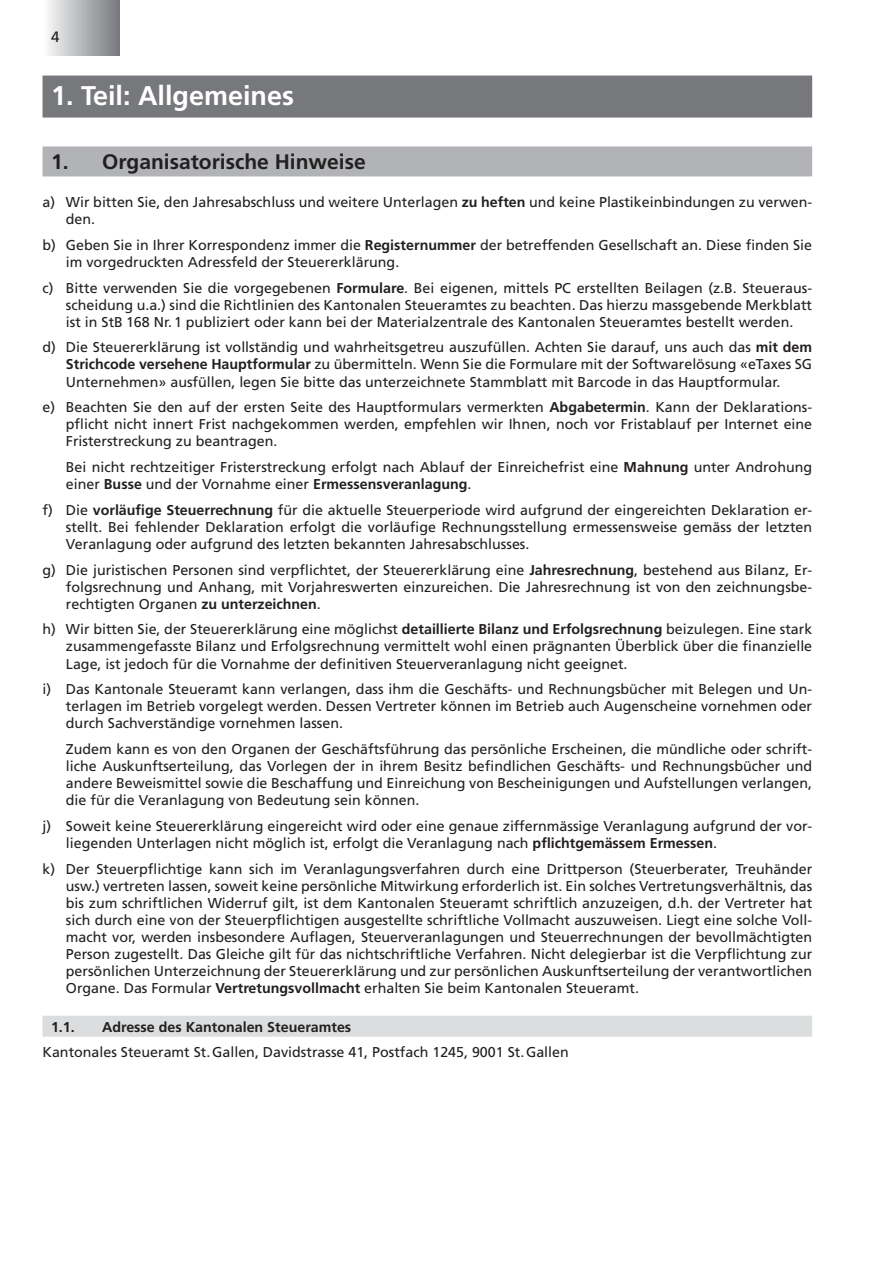
<style>
.page{position:relative;width:893px;height:1263px;background:#fff}
.page>*{position:absolute;margin:0;border:0;box-sizing:border-box;transform-origin:0 0}
.t1{font:700 27px "Frutiger";color:#fff}
.t2{font:700 21px "Frutiger";color:#231f20}
.t3{font:15px "Frutiger";color:#231f20}
.t4{font:14.25px/17.1px "Frutiger";color:#231f20;text-align:justify}
.t5{font:700 14.25px "Frutiger";color:#231f20}
.s1{font-weight:700}
</style>
<div class="page">
<div style="left:43px;top:0;width:76px;height:55px;background:linear-gradient(to right,#fbfbfc,#787a7e)"></div>
<div style="left:43px;top:76px;width:769px;height:42px;background:#76787b"></div>
<div style="left:43px;top:146px;width:769px;height:30px;background:#b2b3b7"></div>
<div style="left:43px;top:1016px;width:769px;height:21px;background:#dcdddf"></div>
<p class="t3" style="left:51px;top:28px;width:10px">4</p>
<h1 class="t1" style="left:51px;top:80px;width:245px">1. Teil: Allgemeines</h1>
<h2 class="t2" style="left:51px;top:149px;width:316px">1. Organisatorische Hinweise</h2>
<p class="t4" style="left:66px;top:194px;width:748px;text-indent:-23px">a) Wir bitten Sie, den Jahresabschluss und weitere Unterlagen <span class="s1">zu heften</span> und keine Plastikeinbindungen zu verwen&shy;den.</p>
<p class="t4" style="left:66px;top:236px;width:748px;text-indent:-23px">b) Geben Sie in Ihrer Korrespondenz immer die <span class="s1">Registernummer</span> der betreffenden Gesellschaft an. Diese finden Sie im vorgedruckten Adressfeld der Steuererklärung.</p>
<p class="t4" style="left:66px;top:279px;width:748px;text-indent:-23px">c) Bitte verwenden Sie die vorgegebenen <span class="s1">Formulare</span>. Bei eigenen, mittels PC erstellten Beilagen (z.B. Steueraus&shy;scheidung u.a.) sind die Richtlinien des Kantonalen Steueramtes zu beachten. Das hierzu massgebende Merkblatt ist in StB 168 Nr.1 publiziert oder kann bei der Materialzentrale des Kantonalen Steueramtes bestellt werden.</p>
<p class="t4" style="left:66px;top:339px;width:748px;text-indent:-23px">d) Die Steuererklärung ist vollständig und wahrheitsgetreu auszufüllen. Achten Sie darauf, uns auch das <span class="s1">mit dem Strichcode versehene Hauptformular</span> zu übermitteln. Wenn Sie die Formulare mit der Softwarelösung «eTaxes SG Unternehmen» ausfüllen, legen Sie bitte das unterzeichnete Stammblatt mit Barcode in das Hauptformular.</p>
<p class="t4" style="left:66px;top:399px;width:748px;text-indent:-23px">e) Beachten Sie den auf der ersten Seite des Hauptformulars vermerkten <span class="s1">Abgabetermin</span>. Kann der Deklarations&shy;pflicht nicht innert Frist nachgekommen werden, empfehlen wir Ihnen, noch vor Fristablauf per Internet eine Fristerstreckung zu beantragen.</p>
<p class="t4" style="left:66px;top:459px;width:748px">Bei nicht rechtzeitiger Fristerstreckung erfolgt nach Ablauf der Einreichefrist eine <span class="s1">Mahnung</span> unter Androhung einer <span class="s1">Busse</span> und der Vornahme einer <span class="s1">Ermessensveranlagung</span>.</p>
<p class="t4" style="left:66px;top:501px;width:748px;text-indent:-23px">f) Die <span class="s1">vorläufige Steuerrechnung</span> für die aktuelle Steuerperiode wird aufgrund der eingereichten Deklaration er&shy;stellt. Bei fehlender Deklaration erfolgt die vorläufige Rechnungsstellung ermessensweise gemäss der letzten Veranlagung oder aufgrund des letzten bekannten Jahresabschlusses.</p>
<p class="t4" style="left:66px;top:561px;width:748px;text-indent:-23px">g) Die juristischen Personen sind verpflichtet, der Steuererklärung eine <span class="s1">Jahresrechnung</span>, bestehend aus Bilanz, Er&shy;folgsrechnung und Anhang, mit Vorjahreswerten einzureichen. Die Jahresrechnung ist von den zeichnungsbe&shy;rechtigten Organen <span class="s1">zu unterzeichnen</span>.</p>
<p class="t4" style="left:66px;top:621px;width:748px;text-indent:-23px">h) Wir bitten Sie, der Steuererklärung eine möglichst <span class="s1">detaillierte Bilanz und Erfolgsrechnung</span> beizulegen. Eine stark zusammengefasste Bilanz und Erfolgsrechnung vermittelt wohl einen prägnanten Überblick über die finanzielle Lage, ist jedoch für die Vornahme der definitiven Steuerveranlagung nicht geeignet.</p>
<p class="t4" style="left:66px;top:681px;width:748px;text-indent:-23px">i) Das Kantonale Steueramt kann verlangen, dass ihm die Geschäfts- und Rechnungsbücher mit Belegen und Un&shy;terlagen im Betrieb vorgelegt werden. Dessen Vertreter können im Betrieb auch Augenscheine vornehmen oder durch Sachverständige vornehmen lassen.</p>
<p class="t4" style="left:66px;top:740px;width:748px">Zudem kann es von den Organen der Geschäftsführung das persönliche Erscheinen, die mündliche oder schrift&shy;liche Auskunftserteilung, das Vorlegen der in ihrem Besitz befindlichen Geschäfts- und Rechnungsbücher und andere Beweismittel sowie die Beschaffung und Einreichung von Bescheinigungen und Aufstellungen verlangen, die für die Veranlagung von Bedeutung sein können.</p>
<p class="t4" style="left:66px;top:817px;width:748px;text-indent:-23px">j) Soweit keine Steuererklärung eingereicht wird oder eine genaue ziffernmässige Veranlagung aufgrund der vor&shy;liegenden Unterlagen nicht möglich ist, erfolgt die Veranlagung nach <span class="s1">pflichtgemässem Ermessen</span>.</p>
<p class="t4" style="left:66px;top:860px;width:748px;text-indent:-23px">k) Der Steuerpflichtige kann sich im Veranlagungsverfahren durch eine Drittperson (Steuerberater, Treuhänder usw.) vertreten lassen, soweit keine persönliche Mitwirkung erforderlich ist. Ein solches Vertretungsverhältnis, das bis zum schriftlichen Widerruf gilt, ist dem Kantonalen Steueramt schriftlich anzuzeigen, d.h. der Vertreter hat sich durch eine von der Steuerpflichtigen ausgestellte schriftliche Vollmacht auszuweisen. Liegt eine solche Voll&shy;macht vor, werden insbesondere Auflagen, Steuerveranlagungen und Steuerrechnungen der bevollmächtigten Person zugestellt. Das Gleiche gilt für das nichtschriftliche Verfahren. Nicht delegierbar ist die Verpflichtung zur persönlichen Unterzeichnung der Steuererklärung und zur persönlichen Auskunftserteilung der verantwortlichen Organe. Das Formular <span class="s1">Vertretungsvollmacht</span> erhalten Sie beim Kantonalen Steueramt.</p>
<p class="t5" style="left:51px;top:1018px;width:25px">1.1.</p>
<p class="t5" style="left:102px;top:1018px;width:251px">Adresse des Kantonalen Steueramtes</p>
<p class="t4" style="left:43px;top:1044px;width:528px">Kantonales Steueramt St.Gallen, Davidstrasse 41, Postfach 1245, 9001 St.Gallen</p>
</div>
